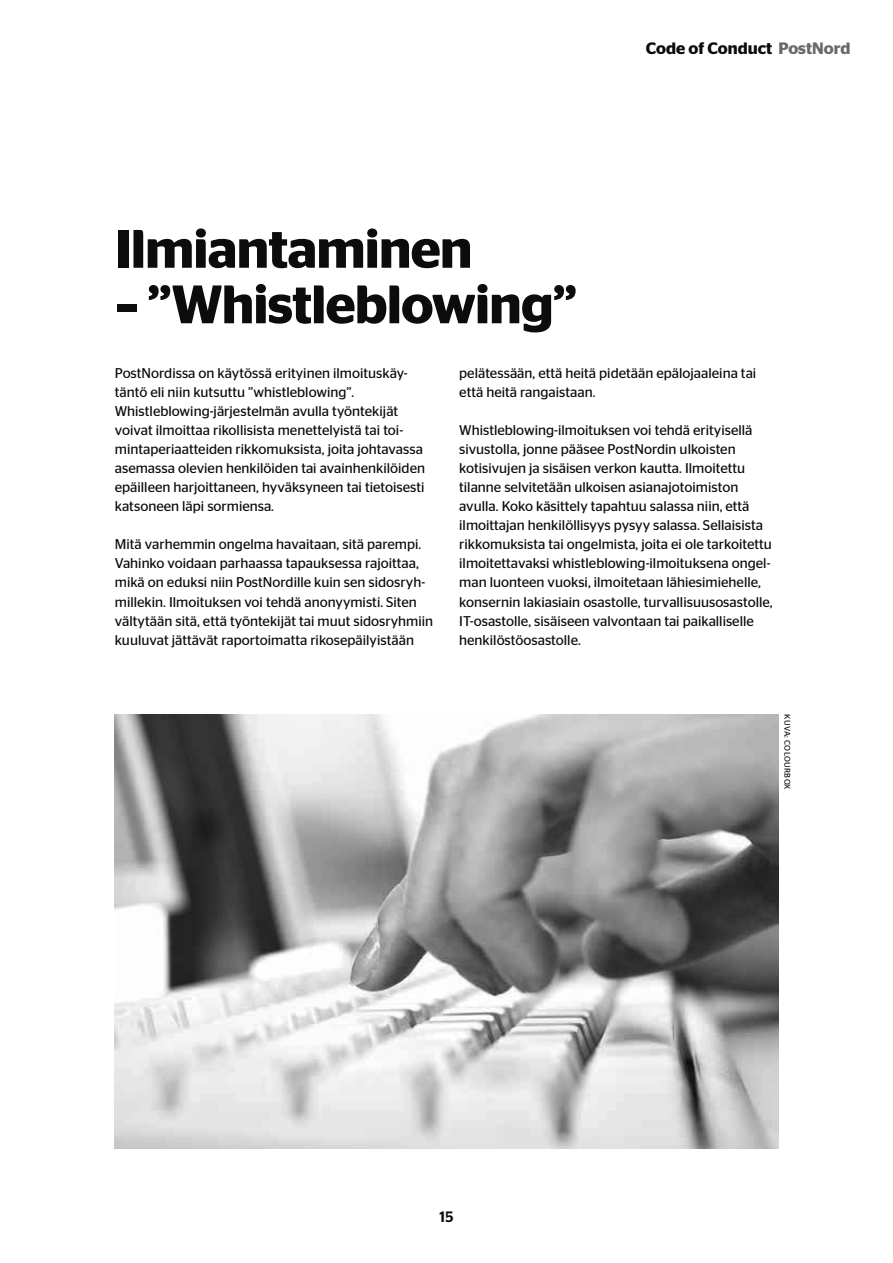
<style>
.page{position:relative;width:893px;height:1263px;background:#fff}
.page>*{position:absolute;margin:0;border:0;box-sizing:border-box;transform-origin:0 0}
.t1{font:600 54px "Stag Sans";letter-spacing:-.015em;color:#0c0c0c}
.t2{font:600 16.5px "Stag Sans";color:#0c0c0c}
.t3{font:500 15px "Stag Sans";color:#0c0c0c}
.t4{font:14.1px/19px "Stag Sans";color:#0c0c0c}
.t5{font:8.25px "Stag Sans";letter-spacing:.04em;color:#0c0c0c}
.s1{color:#696969}
</style>
<div class="page">
<img style="left:115px;top:714px;width:663px;height:434px">
<h1 class="t1" style="left:115px;top:218px;width:359px">Ilmiantaminen</h1>
<h1 class="t1" style="left:115px;top:273px;width:464px">– ”Whistleblowing”</h1>
<p class="t2" style="left:646px;top:39px;width:206px">Code of Conduct <span class="s1">PostNord</span></p>
<p class="t4" style="left:115px;top:363px;width:312px">PostNordissa on käytössä erityinen ilmoituskäy&shy;täntö eli niin kutsuttu ”whistleblowing”.<br>Whistleblowing-järjestelmän avulla työntekijät voivat ilmoittaa rikollisista menettelyistä tai toi&shy;mintaperiaatteiden rikkomuksista, joita johtavassa asemassa olevien henkilöiden tai avainhenkilöiden epäilleen harjoittaneen, hyväksyneen tai tietoisesti katsoneen läpi sormiensa.</p>
<p class="t4" style="left:115px;top:535px;width:320px">Mitä varhemmin ongelma havaitaan, sitä parempi.<br>Vahinko voidaan parhaassa tapauksessa rajoittaa, mikä on eduksi niin PostNordille kuin sen sidosryh&shy;millekin. Ilmoituksen voi tehdä anonyymisti. Siten vältytään sitä, että työntekijät tai muut sidosryhmiin kuuluvat jättävät raportoimatta rikosepäilyistään</p>
<p class="t4" style="left:459px;top:363px;width:299px">pelätessään, että heitä pidetään epälojaaleina tai että heitä rangaistaan.</p>
<p class="t4" style="left:459px;top:420px;width:315px">Whistleblowing-ilmoituksen voi tehdä erityisellä sivustolla, jonne pääsee PostNordin ulkoisten kotisivujen ja sisäisen verkon kautta. Ilmoitettu tilanne selvitetään ulkoisen asianajotoimiston avulla. Koko käsittely tapahtuu salassa niin, että ilmoittajan henkilöllisyys pysyy salassa. Sellaisista rikkomuksista tai ongelmista, joita ei ole tarkoitettu ilmoitettavaksi whistleblowing-ilmoituksena ongel&shy;man luonteen vuoksi, ilmoitetaan lähiesimiehelle, konsernin lakiasiain osastolle, turvallisuusosastolle, IT-osastolle, sisäiseen valvontaan tai paikalliselle henkilöstöosastolle.</p>
<p class="t5" style="left:792px;top:714px;width:77px;rotate:90deg">KUVA: COLOURBOX</p>
<p class="t3" style="left:440px;top:1208px;width:15px">15</p>
</div>
